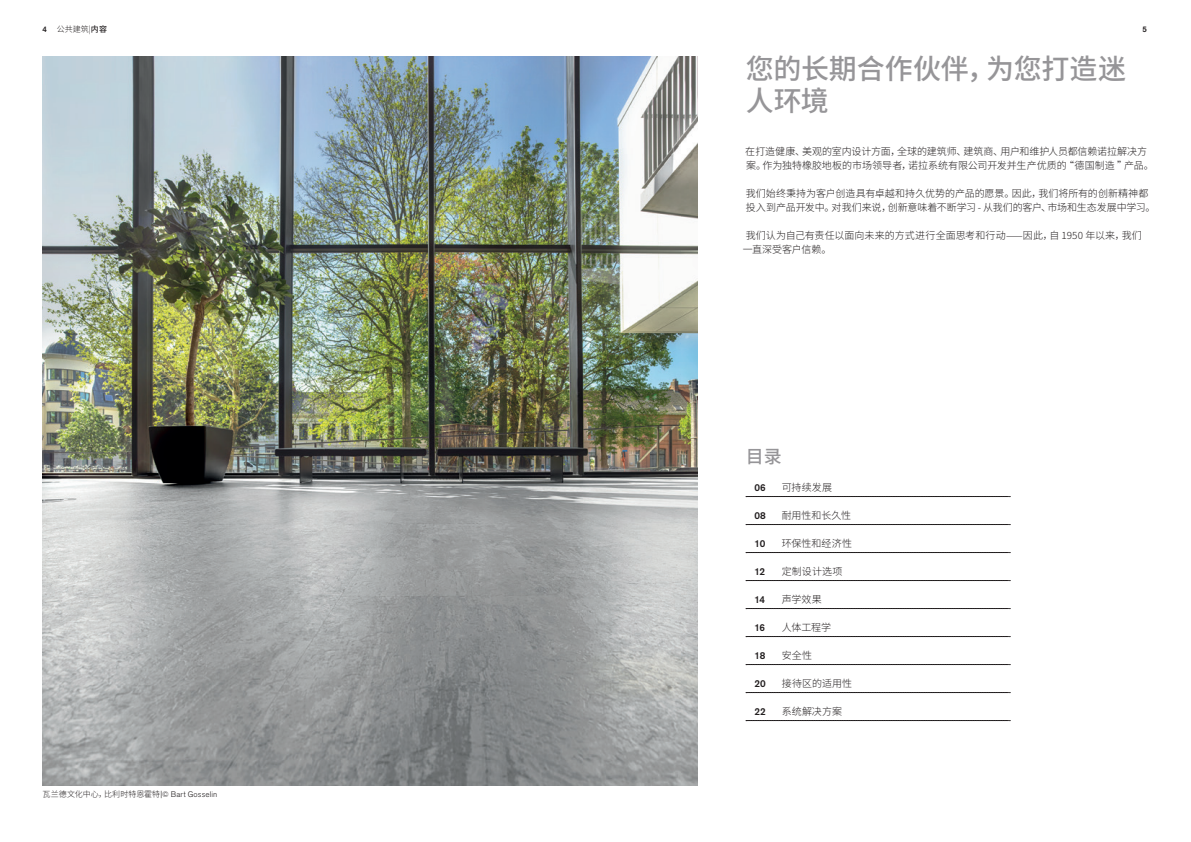
<style>
.page{position:relative;width:1191px;height:842px;background:#fff}
.page>*{position:absolute;margin:0;border:0;box-sizing:border-box;transform-origin:0 0}
.t1{font:500 28px/32px "Source Han Sans CN";letter-spacing:-.005em;color:#969598}
.t2{font:500 18px "Source Han Sans CN";color:#969598}
.t3{font:300 10px/14px "Source Han Sans CN";letter-spacing:-.005em;color:#231f20}
.t4{font:500 10px "Akzidenz Grotesk Pro";letter-spacing:-.035em;color:#231f20}
.t5{font:300 8px "Source Han Sans CN";color:#231f20}
.t6{font:500 8px "Akzidenz Grotesk Pro";color:#231f20}
.s1{font-family:"Akzidenz Grotesk Pro";font-weight:500}
.s2{font-weight:500}
.s3{font-family:"Akzidenz Grotesk Pro"}
</style>
<div class="page">
<img style="left:43px;top:57px;width:654px;height:728px">
<svg style="left:746px;top:496px;width:264px;height:1px"></svg>
<svg style="left:746px;top:524px;width:264px;height:1px"></svg>
<svg style="left:746px;top:552px;width:264px;height:1px"></svg>
<svg style="left:746px;top:580px;width:264px;height:1px"></svg>
<svg style="left:746px;top:608px;width:264px;height:1px"></svg>
<svg style="left:746px;top:636px;width:264px;height:1px"></svg>
<svg style="left:746px;top:664px;width:264px;height:1px"></svg>
<svg style="left:746px;top:692px;width:264px;height:1px"></svg>
<svg style="left:746px;top:720px;width:264px;height:1px"></svg>
<p class="t5" style="left:43px;top:24px;width:66px"><span class="s1">4</span> 公共建筑|<span class="s2">内容</span></p>
<p class="t6" style="left:1142px;top:24px;width:6px">5</p>
<h1 class="t1" style="left:746px;top:53px;width:382px">您的长期合作伙伴，为您打造迷人环境</h1>
<p class="t3" style="left:745px;top:144px;width:410px">在打造健康、美观的室内设计方面，全球的建筑师、建筑商、用户和维护人员都信赖诺拉解决方案。作为独特橡胶地板的市场领导者，诺拉系统有限公司开发并生产优质的“德国制造 ”产品。</p>
<p class="t3" style="left:745px;top:186px;width:411px">我们始终秉持为客户创造具有卓越和持久优势的产品的愿景。因此，我们将所有的创新精神都投入到产品开发中。对我们来说，创新意味着不断学习 - 从我们的客户、市场和生态发展中学习。</p>
<p class="t3" style="left:742px;top:228px;width:400px;text-indent:3px">我们认为自己有责任以面向未来的方式进行全面思考和行动——因此，自 1950 年以来，我们一直深受客户信赖。</p>
<p class="t5" style="left:43px;top:790px;width:176px">瓦兰德文化中心，比利时特恩霍特<span class="s3">|© Bart Gosselin</span></p>
<h2 class="t2" style="left:746px;top:446px;width:37px">目录</h2>
<p class="t4" style="left:754px;top:481px;width:13px">06</p>
<p class="t3" style="left:782px;top:480px;width:52px">可持续发展</p>
<p class="t4" style="left:754px;top:509px;width:13px">08</p>
<p class="t3" style="left:782px;top:508px;width:71px">耐用性和长久性</p>
<p class="t4" style="left:754px;top:537px;width:12px">10</p>
<p class="t3" style="left:782px;top:536px;width:72px">环保性和经济性</p>
<p class="t4" style="left:754px;top:565px;width:12px">12</p>
<p class="t3" style="left:782px;top:564px;width:62px">定制设计选项</p>
<p class="t4" style="left:754px;top:593px;width:12px">14</p>
<p class="t3" style="left:782px;top:592px;width:41px">声学效果</p>
<p class="t4" style="left:754px;top:621px;width:12px">16</p>
<p class="t3" style="left:782px;top:620px;width:51px">人体工程学</p>
<p class="t4" style="left:754px;top:649px;width:12px">18</p>
<p class="t3" style="left:782px;top:648px;width:32px">安全性</p>
<p class="t4" style="left:754px;top:677px;width:13px">20</p>
<p class="t3" style="left:782px;top:676px;width:72px">接待区的适用性</p>
<p class="t4" style="left:754px;top:705px;width:13px">22</p>
<p class="t3" style="left:782px;top:704px;width:62px">系统解决方案</p>
</div>
